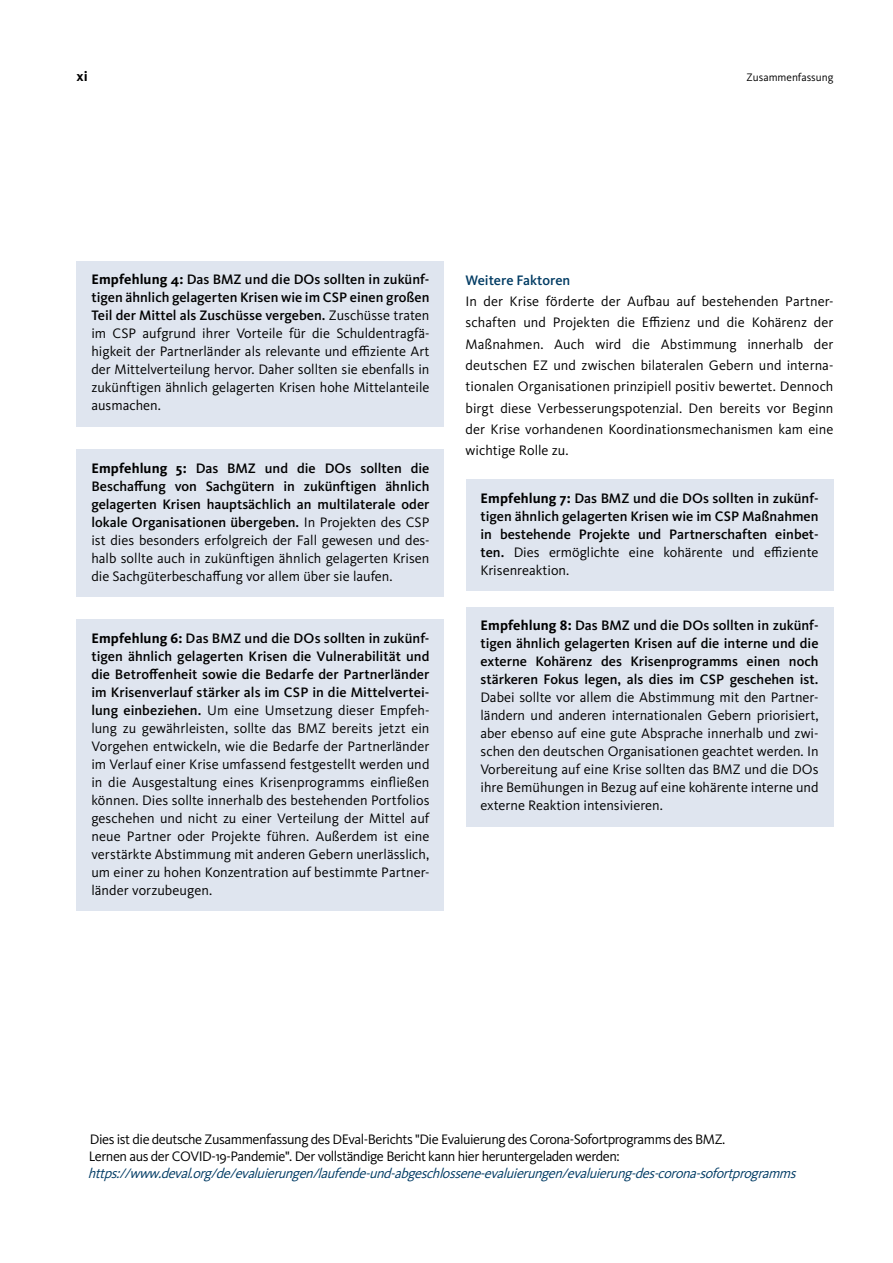
<style>
.page{position:relative;width:893px;height:1263px;background:#fff}
.page>*{position:absolute;margin:0;border:0;box-sizing:border-box;transform-origin:0 0}
.t1{font:14.25px/18px "Kievit OT";letter-spacing:-.005em;color:#000;text-align:justify}
.t2{font:500 14.25px/18px "Kievit OT";color:#000;text-align:justify}
.t3{font:14.25px/16.8px "Kievit OT";letter-spacing:-.03em;color:#000}
.t4{font:italic 14.25px "Kievit OT";color:#003b64}
.t5{font:500 14.25px "Kievit OT";color:#003b63}
.t6{font:700 14.25px "Kievit OT";color:#000}
.t7{font:11.25px "Kievit OT";color:#000}
.s1{font-weight:700}
.s2{font-weight:500}
.s3{font-weight:400}
</style>
<div class="page">
<div style="left:77px;top:261px;width:367px;height:166px;background:#dfe5ef"></div>
<div style="left:77px;top:449px;width:367px;height:148px;background:#dfe5ef"></div>
<div style="left:77px;top:619px;width:367px;height:292px;background:#dfe5ef"></div>
<div style="left:466px;top:479px;width:367px;height:112px;background:#dfe5ef"></div>
<div style="left:466px;top:607px;width:367px;height:219px;background:#dfe5ef"></div>
<p class="t6" style="left:77px;top:68px;width:13px">xi</p>
<p class="t7" style="left:746px;top:71px;width:88px">Zusammenfassung</p>
<p class="t1" style="left:91px;top:271px;width:340px"><span class="s1">Empfehlung 4:</span> <span class="s2">Das BMZ und die DOs sollten in zukünf&shy;tigen ähnlich gelagerten Krisen wie im CSP einen großen Teil der Mittel als Zuschüsse vergeben.</span> Zuschüsse traten im CSP aufgrund ihrer Vorteile für die Schuldentragfä&shy;higkeit der Partnerländer als relevante und efziente Art der Mittelverteilung hervor. Daher sollten sie ebenfalls in zukünftigen ähnlich gelagerten Krisen hohe Mittelanteile ausmachen.</p>
<p class="t1" style="left:91px;top:459px;width:340px"><span class="s1">Empfehlung 5:</span> <span class="s2">Das BMZ und die DOs sollten die Beschafung von Sachgütern in zukünftigen ähnlich gelagerten Krisen hauptsächlich an multilaterale oder lokale Organisationen übergeben.</span> In Projekten des CSP ist dies besonders erfolgreich der Fall gewesen und des&shy;halb sollte auch in zukünftigen ähnlich gelagerten Krisen die Sachgüterbeschafung vor allem über sie laufen.</p>
<p class="t1" style="left:91px;top:629px;width:340px"><span class="s1">Empfehlung 6:</span> <span class="s2">Das BMZ und die DOs sollten in zukünf&shy;tigen ähnlich gelagerten Krisen die Vulnerabilität und die Betrofenheit sowie die Bedarfe der Partnerländer im Krisenverlauf stärker als im CSP in die Mittelvertei&shy;lung einbeziehen.</span> Um eine Umsetzung dieser Empfeh&shy;lung zu gewährleisten, sollte das BMZ bereits jetzt ein Vorgehen entwickeln, wie die Bedarfe der Partnerländer im Verlauf einer Krise umfassend festgestellt werden und in die Ausgestaltung eines Krisenprogramms einfießen können. Dies sollte innerhalb des bestehenden Portfolios geschehen und nicht zu einer Verteilung der Mittel auf neue Partner oder Projekte führen. Außerdem ist eine verstärkte Abstimmung mit anderen Gebern unerlässlich, um einer zu hohen Konzentration auf bestimmte Partner&shy;länder vorzubeugen.</p>
<p class="t5" style="left:466px;top:272px;width:106px">Weitere Faktoren</p>
<p class="t1" style="left:466px;top:291px;width:369px;line-height:21.3px">In der Krise förderte der Aufau auf bestehenden Partner&shy;schaften und Projekten die Efzienz und die Kohärenz der Maßnahmen. Auch wird die Abstimmung innerhalb der deutschen EZ und zwischen bilateralen Gebern und interna&shy;tionalen Organisationen prinzipiell positiv bewertet. Dennoch birgt diese Verbesserungspotenzial. Den bereits vor Beginn der Krise vorhandenen Koordinationsmechanismen kam eine wichtige Rolle zu.</p>
<p class="t2" style="left:480px;top:489px;width:340px"><span class="s1">Empfehlung 7:</span> Das BMZ und die DOs sollten in zukünf&shy;tigen ähnlich gelagerten Krisen wie im CSP Maßnahmen in bestehende Projekte und Partnerschaften einbet&shy;ten. <span class="s3">Dies ermöglichte eine kohärente und efziente Krisenreaktion.</span></p>
<p class="t2" style="left:480px;top:617px;width:340px"><span class="s1">Empfehlung 8:</span> Das BMZ und die DOs sollten in zukünf&shy;tigen ähnlich gelagerten Krisen auf die interne und die externe Kohärenz des Krisenprogramms einen noch stärkeren Fokus legen, als dies im CSP geschehen ist.</p>
<p class="t1" style="left:480px;top:689px;width:340px">Dabei sollte vor allem die Abstimmung mit den Partner&shy;ländern und anderen internationalen Gebern priorisiert, aber ebenso auf eine gute Absprache innerhalb und zwi&shy;schen den deutschen Organisationen geachtet werden. In Vorbereitung auf eine Krise sollten das BMZ und die DOs ihre Bemühungen in Bezug auf eine kohärente interne und externe Reaktion intensivieren.</p>
<p class="t3" style="left:89px;top:1131px;width:638px">Dies ist die deutsche Zusammenfassung des DEval-Berichts "Die Evaluierung des Corona-Sofortprogramms des BMZ.<br>Lernen aus der COVID-19-Pandemie". Der vollständige Bericht kann hier heruntergeladen werden:</p>
<p class="t4" style="left:88px;top:1165px;width:714px">https://www.deval.org/de/evaluierungen/laufende-und-abgeschlossene-evaluierungen/evaluierung-des-corona-sofortprogramms</p>
</div>
